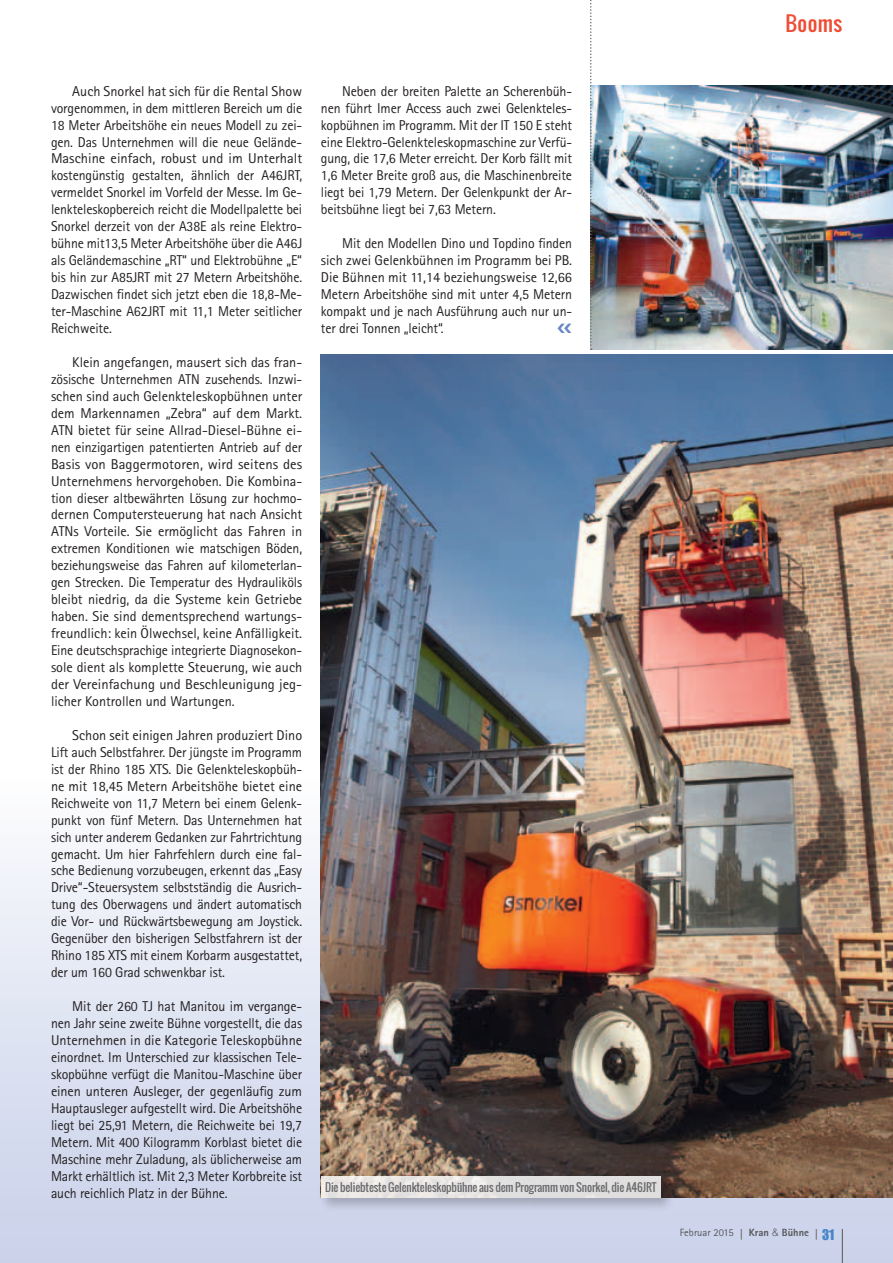
<style>
.page{position:relative;width:893px;height:1263px;background:#fff}
.page>*{position:absolute;margin:0;border:0;box-sizing:border-box;transform-origin:0 0}
.t1{font:20.25px "Oswald";letter-spacing:.02em;color:#ef4d35}
.t2{font:14.25px/17px "Rotis Sans Serif";letter-spacing:-.01em;color:#231f20;text-align:justify}
.t3{font:11.25px "Oswald";letter-spacing:-.01em;color:#6b6b6e}
.t4{font:10.5px "Rotis Sans Serif";color:#57585a}
.s1{font-family:"Frutiger";font-weight:700;font-stretch:condensed;font-size:10.65px}
.s2{font-weight:800}
.s3{font-family:"Helvetica";font-weight:300}
.s4{font-family:"Impact";font-size:13.5px;color:#4786c6}
</style>
<div class="page">
<div style="left:0;top:774px;width:893px;height:489px;background:linear-gradient(to bottom,#fbfcfd,#c7cfe9)"></div>
<img style="left:592px;top:86px;width:301px;height:264px">
<img style="left:321px;top:355px;width:572px;height:842px">
<svg style="left:590px;top:0;width:2px;height:350px"></svg>
<hr style="left:842px;top:1229px;width:1px;height:34px;background:#57585a">
<div style="left:318px;top:1173px;width:357px;height:39px;background:#231f20;opacity:.3"></div>
<div style="left:321px;top:1176px;width:340px;height:21px;background:linear-gradient(to right,#edeae6,#dddcdd)"></div>
<p class="t2" style="left:51px;top:82px;width:253px;text-indent:21px">Auch Snorkel hat sich für die Rental Show vorgenommen, in dem mittleren Bereich um die 18 Meter Arbeitshöhe ein neues Modell zu zei&shy;gen. Das Unternehmen will die neue Gelände-Maschine einfach, robust und im Unterhalt kostengünstig gestalten, ähnlich der A46JRT, vermeldet Snorkel im Vorfeld der Messe. Im Ge&shy;lenkteleskopbereich reicht die Modellpalette bei Snorkel derzeit von der A38E als reine Elektro&shy;bühne mit13,5 Meter Arbeitshöhe über die A46J als Geländemaschine „RT“ und Elektrobühne „E“ bis hin zur A85JRT mit 27 Metern Arbeitshöhe.<br>Dazwischen findet sich jetzt eben die 18,8-Me&shy;ter-Maschine A62JRT mit 11,1 Meter seitlicher Reichweite.</p>
<p class="t2" style="left:51px;top:353px;width:253px;text-indent:21px">Klein angefangen, mausert sich das fran&shy;zösische Unternehmen ATN zusehends. Inzwi&shy;schen sind auch Gelenkteleskopbühnen unter dem Markennamen „Zebra“ auf dem Markt.<br>ATN bietet für seine Allrad-Diesel-Bühne ei&shy;nen einzigartigen patentierten Antrieb auf der Basis von Baggermotoren, wird seitens des Unternehmens hervorgehoben. Die Kombina&shy;tion dieser altbewährten Lösung zur hochmo&shy;dernen Computersteuerung hat nach Ansicht ATNs Vorteile. Sie ermöglicht das Fahren in extremen Konditionen wie matschigen Böden, beziehungsweise das Fahren auf kilometerlan&shy;gen Strecken. Die Temperatur des Hydrauliköls bleibt niedrig, da die Systeme kein Getriebe haben. Sie sind dementsprechend wartungs&shy;freundlich: kein Ölwechsel, keine Anfälligkeit.<br>Eine deutschsprachige integrierte Diagnosekon&shy;sole dient als komplette Steuerung, wie auch der Vereinfachung und Beschleunigung jeg&shy;licher Kontrollen und Wartungen.</p>
<p class="t2" style="left:51px;top:726px;width:253px;text-indent:21px">Schon seit einigen Jahren produziert Dino Lift auch Selbstfahrer. Der jüngste im Programm ist der Rhino 185 XTS. Die Gelenkteleskopbüh&shy;ne mit 18,45 Metern Arbeitshöhe bietet eine Reichweite von 11,7 Metern bei einem Gelenk&shy;punkt von fünf Metern. Das Unternehmen hat sich unter anderem Gedanken zur Fahrtrichtung gemacht. Um hier Fahrfehlern durch eine fal&shy;sche Bedienung vorzubeugen, erkennt das „Easy Drive“-Steuersystem selbstständig die Ausrich&shy;tung des Oberwagens und ändert automatisch die Vor- und Rückwärtsbewegung am Joystick.<br>Gegenüber den bisherigen Selbstfahrern ist der Rhino 185 XTS mit einem Korbarm ausgestattet, der um 160 Grad schwenkbar ist.</p>
<p class="t2" style="left:51px;top:998px;width:253px;text-indent:21px">Mit der 260 TJ hat Manitou im vergange&shy;nen Jahr seine zweite Bühne vorgestellt, die das Unternehmen in die Kategorie Teleskopbühne einordnet. Im Unterschied zur klassischen Tele&shy;skopbühne verfügt die Manitou-Maschine über einen unteren Ausleger, der gegenläufig zum Hauptausleger aufgestellt wird. Die Arbeitshöhe liegt bei 25,91 Metern, die Reichweite bei 19,7<br>Metern. Mit 400 Kilogramm Korblast bietet die Maschine mehr Zuladung, als üblicherweise am Markt erhältlich ist. Mit 2,3 Meter Korbbreite ist auch reichlich Platz in der Bühne.</p>
<p class="t2" style="left:321px;top:82px;width:253px;text-indent:21px">Neben der breiten Palette an Scherenbüh&shy;nen führt Imer Access auch zwei Gelenkteles&shy;kopbühnen im Programm. Mit der IT 150 E steht eine Elektro-Gelenkteleskopmaschine zur Verfü&shy;gung, die 17,6 Meter erreicht. Der Korb fällt mit 1,6 Meter Breite groß aus, die Maschinenbreite liegt bei 1,79 Metern. Der Gelenkpunkt der Ar&shy;beitsbühne liegt bei 7,63 Metern.</p>
<p class="t2" style="left:321px;top:235px;width:253px;text-indent:21px">Mit den Modellen Dino und Topdino finden sich zwei Gelenkbühnen im Programm bei PB.<br>Die Bühnen mit 11,14 beziehungsweise 12,66<br>Metern Arbeitshöhe sind mit unter 4,5 Metern kompakt und je nach Ausführung auch nur un&shy;ter drei Tonnen „leicht“.</p>
<p class="t3" style="left:325px;top:1178px;width:333px">Die beliebteste Gelenkteleskopbühne aus dem Programm von Snorkel, die A46JRT</p>
<h1 class="t1" style="left:786px;top:8px;width:58px">Booms</h1>
<p class="t4" style="left:680px;top:1226px;width:156px">Februar 2015 <span class="s1">|</span> <span class="s2">Kran</span> <span class="s3">&amp;</span> <span class="s2">Bühne</span> <span class="s1">|</span> <span class="s4">31</span></p>
</div>
